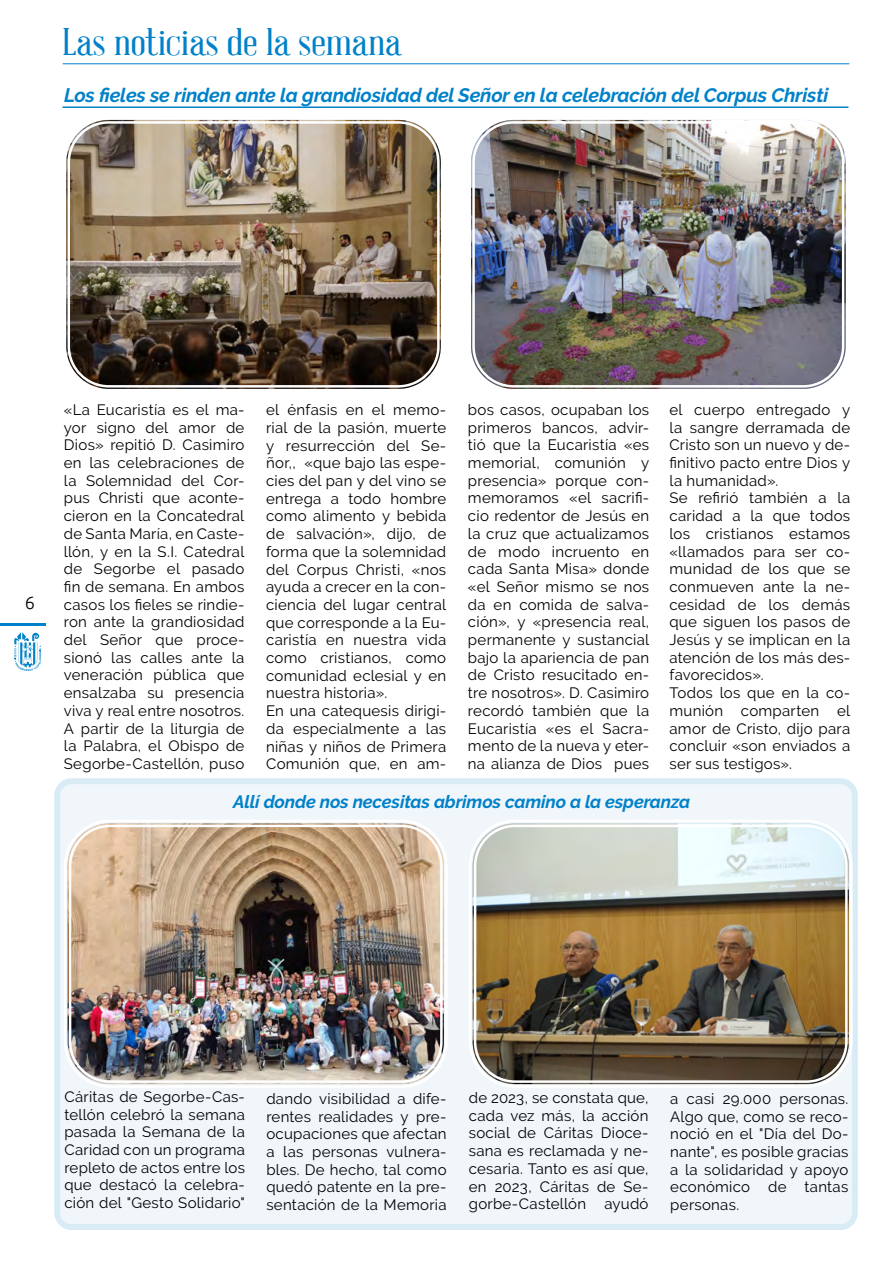
<style>
.page{position:relative;width:893px;height:1263px;background:#fff}
.page>*{position:absolute;margin:0;border:0;box-sizing:border-box;transform-origin:0 0}
.t1{font:37.5px "Abraham Lincoln";color:#0081c9;scale:1.2 1}
.t2{font:italic 700 19.5px "Raleway";letter-spacing:-.01em;color:#0081c9}
.t3{font:300 18px "Ubuntu";color:#000}
.t4{font:italic 700 17.85px "Raleway";letter-spacing:-.01em;color:#0081c9}
.t5{font:15px/17.7px "Raleway";letter-spacing:.015em;color:#000;text-align:justify}
</style>
<div class="page">
<hr style="left:0;top:624px;width:46px;height:2px;background:#0081c9">
<svg style="left:14px;top:632px;width:27px;height:39px"></svg>
<div style="left:57px;top:781px;width:798px;height:446px;background:#f1f6fa;border-radius:14px"></div>
<div style="left:54px;top:778px;width:804px;height:452px;border:6px solid #0081c9;border-radius:14px"></div>
<hr style="left:63px;top:63px;width:786px;height:1px;background:#0081c9">
<hr style="left:63px;top:106px;width:785px;height:2px;background:#0081c9">
<img style="left:66px;top:120px;width:375px;height:269px">
<div style="left:63px;top:116px;width:382px;height:277px;border:2px solid #fff;border-radius:45px"></div>
<div style="left:68px;top:121px;width:372px;height:267px;border:2px solid #fff;border-radius:40px"></div>
<img style="left:471px;top:120px;width:375px;height:269px">
<div style="left:467px;top:116px;width:382px;height:277px;border:2px solid #fff;border-radius:45px"></div>
<div style="left:472px;top:121px;width:372px;height:267px;border:2px solid #fff;border-radius:40px"></div>
<img style="left:473px;top:823px;width:376px;height:261px">
<div style="left:469px;top:820px;width:384px;height:268px;border:2px solid #fff;border-radius:45px"></div>
<div style="left:474px;top:825px;width:374px;height:258px;border:2px solid #fff;border-radius:40px"></div>
<img style="left:68px;top:823px;width:376px;height:261px">
<div style="left:64px;top:820px;width:384px;height:268px;border:2px solid #fff;border-radius:45px"></div>
<div style="left:69px;top:825px;width:374px;height:258px;border:2px solid #fff;border-radius:40px"></div>
<h1 class="t1" style="left:63px;top:22px;width:284px">Las noticias de la semana</h1>
<h2 class="t2" style="left:64px;top:84px;width:766px">Los fieles se rinden ante la grandiosidad del Señor en la celebración del Corpus Christi</h2>
<p class="t3" style="left:25px;top:591px;width:12px">6</p>
<p class="t5" style="left:64px;top:401px;width:182px">«La Eucaristía es el ma&shy;yor signo del amor de Dios» repitió D. Casimiro en las celebraciones de la Solemnidad del Cor&shy;pus Christi que aconte&shy;cieron en la Concatedral de Santa María, en Caste&shy;llón, y en la S.I. Catedral de Segorbe el pasado fin de semana. En ambos casos los fieles se rindie&shy;ron ante la grandiosidad del Señor que proce&shy;sionó las calles ante la veneración pública que ensalzaba su presencia viva y real entre nosotros.<br>A partir de la liturgia de la Palabra, el Obispo de Segorbe-Castellón, puso</p>
<p class="t5" style="left:266px;top:401px;width:182px;text-align:left">el énfasis en el memo&shy;rial de la pasión, muerte y resurrección del Se&shy;ñor,, «que bajo las espe&shy;cies del pan y del vino se entrega a todo hombre como alimento y bebida de salvación», dijo, de forma que la solemnidad del Corpus Christi, «nos ayuda a crecer en la con&shy;ciencia del lugar central que corresponde a la Eu&shy;caristía en nuestra vida como cristianos, como comunidad eclesial y en nuestra historia».<br>En una catequesis dirigi&shy;da especialmente a las niñas y niños de Primera<br>Comunión que, en am-</p>
<p class="t5" style="left:468px;top:401px;width:183px">bos casos, ocupaban los primeros bancos, advir&shy;tió que la Eucaristía «es memorial, comunión y presencia» porque con&shy;memoramos «el sacrifi&shy;cio redentor de Jesús en la cruz que actualizamos de modo incruento en cada Santa Misa» donde «el Señor mismo se nos da en comida de salva&shy;ción», y «presencia real, permanente y sustancial bajo la apariencia de pan de Cristo resucitado en&shy;tre nosotros». D. Casimiro recordó también que la Eucaristía «es el Sacra&shy;mento de la nueva y eter&shy;na alianza de Dios pues</p>
<p class="t5" style="left:669px;top:401px;width:182px;text-align:left">el cuerpo entregado y la sangre derramada de<br>Cristo son un nuevo y de&shy;finitivo pacto entre Dios y la humanidad».<br>Se refirió también a la caridad a la que todos los cristianos estamos «llamados para ser co&shy;munidad de los que se conmueven ante la ne&shy;cesidad de los demás que siguen los pasos de<br>Jesús y se implican en la atención de los más des&shy;favorecidos».<br>Todos los que en la co&shy;munión comparten el amor de Cristo, dijo para concluir «son enviados a ser sus testigos».</p>
<p class="t4" style="left:233px;top:791px;width:458px">Allí donde nos necesitas abrimos camino a la esperanza</p>
<p class="t5" style="left:64px;top:1088px;width:182px">Cáritas de Segorbe-Cas&shy;tellón celebró la semana pasada la Semana de la Caridad con un programa repleto de actos entre los que destacó la celebra&shy;ción del "Gesto Solidario"</p>
<p class="t5" style="left:266px;top:1089px;width:182px">dando visibilidad a dife&shy;rentes realidades y pre&shy;ocupaciones que afectan a las personas vulnera&shy;bles. De hecho, tal como quedó patente en la pre&shy;sentación de la Memoria</p>
<p class="t5" style="left:469px;top:1089px;width:181px">de 2023, se constata que, cada vez más, la acción social de Cáritas Dioce&shy;sana es reclamada y ne&shy;cesaria. Tanto es así que, en 2023, Cáritas de Se&shy;gorbe-Castellón ayudó</p>
<p class="t5" style="left:670px;top:1089px;width:180px">a casi 29.000 personas.<br>Algo que, como se reco&shy;noció en el "Día del Do&shy;nante", es posible gracias a la solidaridad y apoyo económico de tantas personas.</p>
</div>
